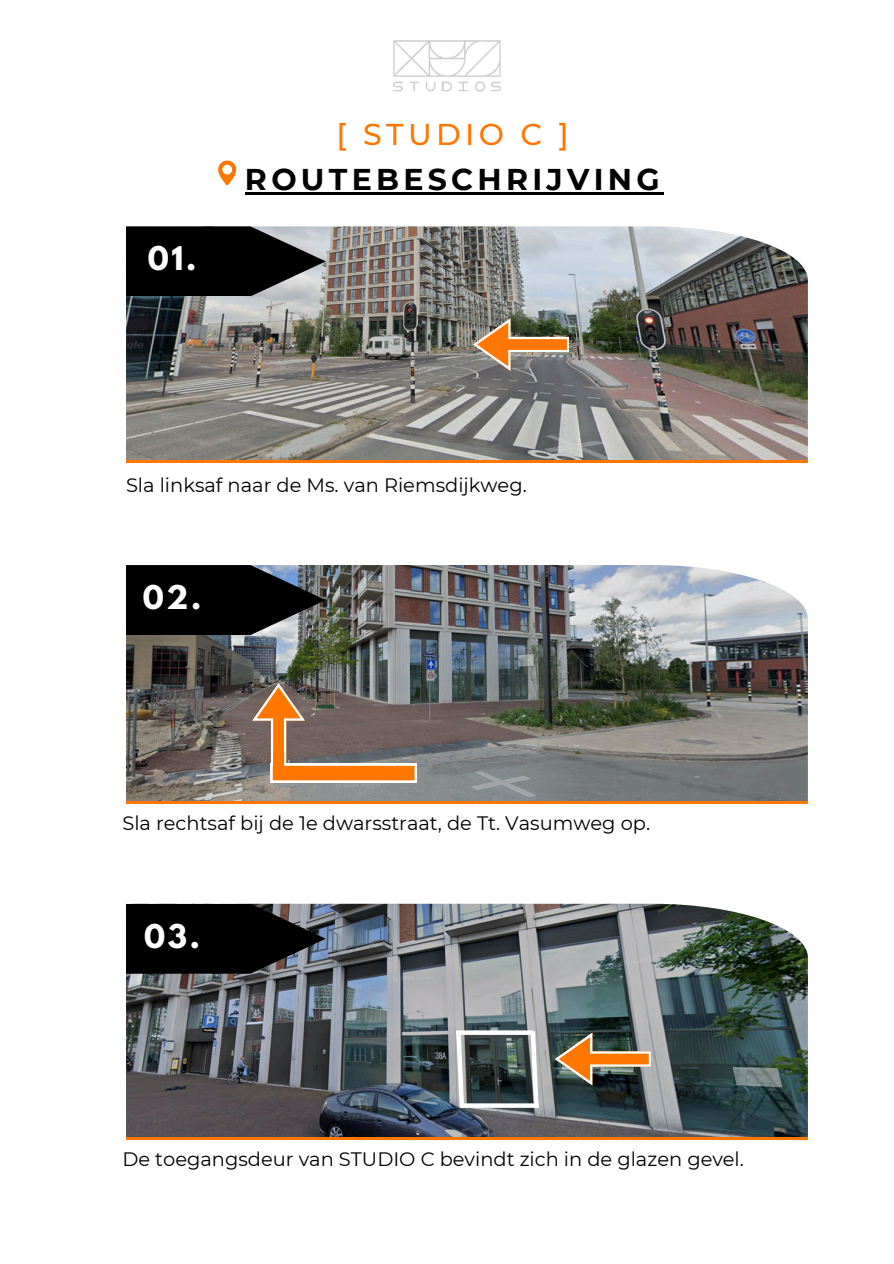
<style>
.page{position:relative;width:894px;height:1264px;background:#fff}
.page>*{position:absolute;margin:0;border:0;box-sizing:border-box;transform-origin:0 0}
.t1{font:700 30px/45px "Montserrat";letter-spacing:.145em;color:#000;text-align:center}
.t2{font:700 28.95px "League Spartan";color:#fff}
.t3{font:19.35px "Montserrat";color:#000}
.s1{font-weight:500;color:#f70}
</style>
<div class="page">
<img style="left:126px;top:565px;width:681px;height:236px">
<img style="left:126px;top:903px;width:681px;height:234px">
<img style="left:126px;top:226px;width:681px;height:234px">
<svg style="left:126px;top:226px;width:199px;height:70px;background:#262627"></svg>
<hr style="left:126px;top:460px;width:681px;height:2px;background:#f70">
<hr style="left:126px;top:801px;width:681px;height:2px;background:#f70">
<hr style="left:126px;top:1137px;width:681px;height:2px;background:#f70">
<svg style="left:126px;top:565px;width:199px;height:70px;background:#181a1b"></svg>
<svg style="left:126px;top:903px;width:199px;height:70px;background:#18191b"></svg>
<svg style="left:466px;top:1030px;width:62px;height:4px"></svg>
<svg style="left:528px;top:1026px;width:13px;height:86px"></svg>
<svg style="left:453px;top:1026px;width:13px;height:86px"></svg>
<svg style="left:462px;top:1103px;width:76px;height:4px"></svg>
<hr style="left:245px;top:192px;width:418px;height:2px;background:#000">
<svg style="left:218px;top:161px;width:18px;height:24px"></svg>
<img style="left:393px;top:40px;width:108px;height:52px">
<svg style="left:473px;top:318px;width:96px;height:53px;background:#a07f5a"></svg>
<svg style="left:252px;top:683px;width:164px;height:99px;background:#94745c"></svg>
<div style="left:273px;top:747px;width:11px;height:26px;background:#f70;border-radius:6px"></div>
<svg style="left:554px;top:1032px;width:97px;height:53px;background:#886e4c"></svg>
<p class="t2" style="left:148px;top:244px;width:50px">01.</p>
<p class="t1" style="left:245px;top:112px;width:416px"><span class="s1">[ STUDIO C ]<br></span>ROUTEBESCHRIJVING</p>
<p class="t3" style="left:126px;top:473px;width:402px">Sla linksaf naar de Ms. van Riemsdijkweg.</p>
<p class="t2" style="left:143px;top:583px;width:60px">02.</p>
<p class="t3" style="left:122px;top:811px;width:529px">Sla rechtsaf bij de 1e dwarsstraat, de Tt. Vasumweg op.</p>
<p class="t2" style="left:144px;top:921px;width:57px">03.</p>
<h2 class="t3" style="left:122px;top:1146px;width:623px">De toegangsdeur van STUDIO C bevindt zich in de glazen gevel.</h2>
</div>
